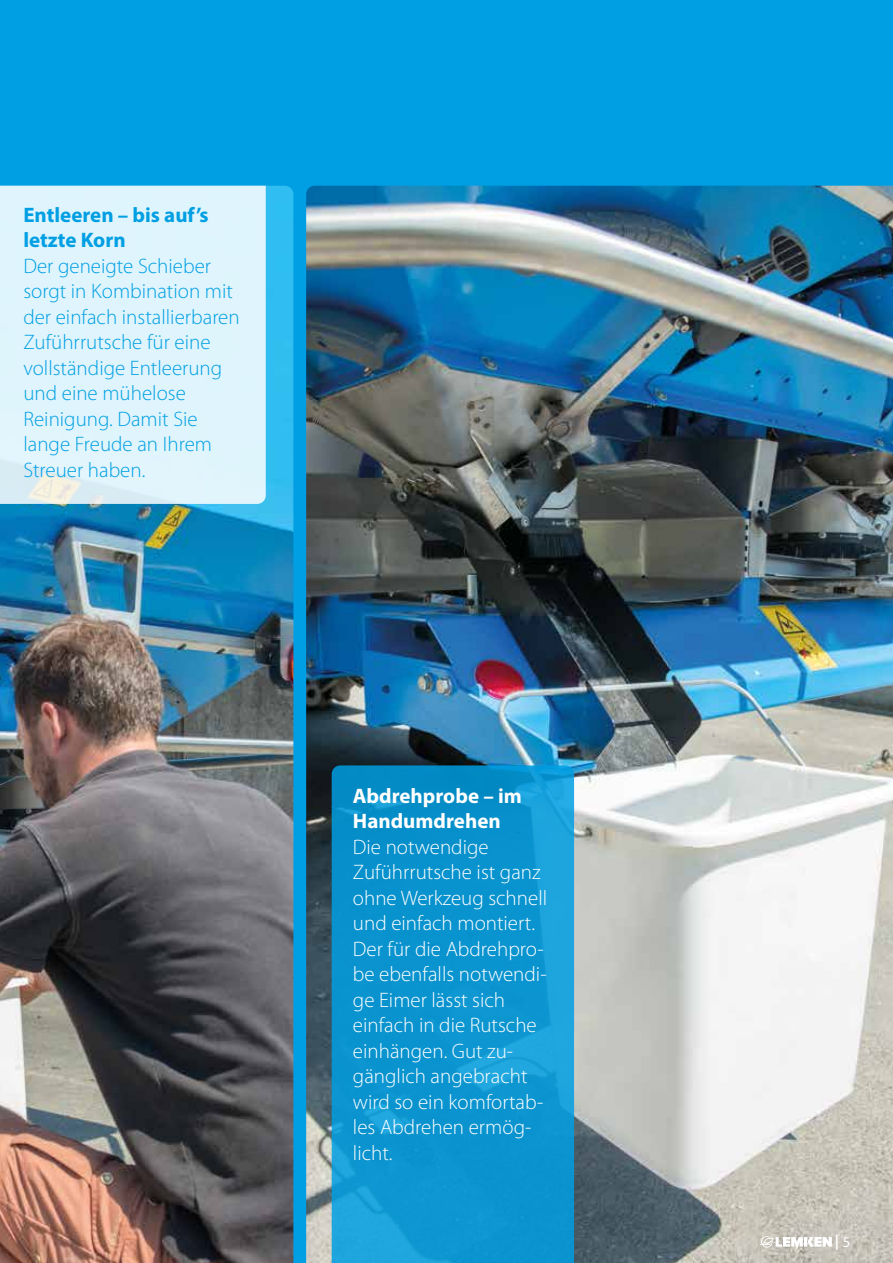
<style>
.page{position:relative;width:893px;height:1263px;background:#009fe3}
.page>*{position:absolute;margin:0;border:0;box-sizing:border-box;transform-origin:0 0}
.t1{font:300 21px/25.5px "Myriad Pro";color:#fff}
.t2{font:300 21px/25.5px "Myriad Pro";color:#009fe3}
.t3{font:700 21px/25.5px "Myriad Pro";color:#009fe3}
.t4{font:700 21px/25.5px "Myriad Pro";color:#fff}
.t5{font:700 15px "Myriad Pro";color:#fff}
.s1{font-weight:400}
</style>
<div class="page">
<img style="left:0;top:186px;width:293px;height:1077px">
<img style="left:306px;top:186px;width:587px;height:1077px">
<svg style="left:332px;top:765px;width:242px;height:498px;fill:#0a93cf"></svg>
<div style="left:0;top:186px;width:266px;height:318px;background:#dff4fd"></div>
<svg style="left:759px;top:1236px;width:73px;height:13px"></svg>
<p class="t3" style="left:23px;top:201px;width:187px">Entleeren – bis auf’s letzte Korn</p>
<p class="t2" style="left:23px;top:253px;width:218px">Der geneigte Schieber sorgt in Kombination mit der einfach installierbaren<br>Zuführrutsche für eine vollständige Entleerung und eine mühelose<br>Reinigung. Damit Sie lange Freude an Ihrem<br>Streuer haben.</p>
<p class="t4" style="left:353px;top:782px;width:170px">Abdrehprobe – im<br>Handumdrehen</p>
<p class="t1" style="left:353px;top:834px;width:196px">Die notwendige<br>Zuführrutsche ist ganz ohne Werkzeug schnell und einfach montiert.<br>Der für die Abdrehpro&shy;be ebenfalls notwendi&shy;ge Eimer lässt sich einfach in die Rutsche einhängen. Gut zu&shy;gänglich angebracht wird so ein komfortab&shy;les Abdrehen ermög&shy;licht.</p>
<p class="t5" style="left:835px;top:1231px;width:17px">|<span class="s1">5</span></p>
</div>
